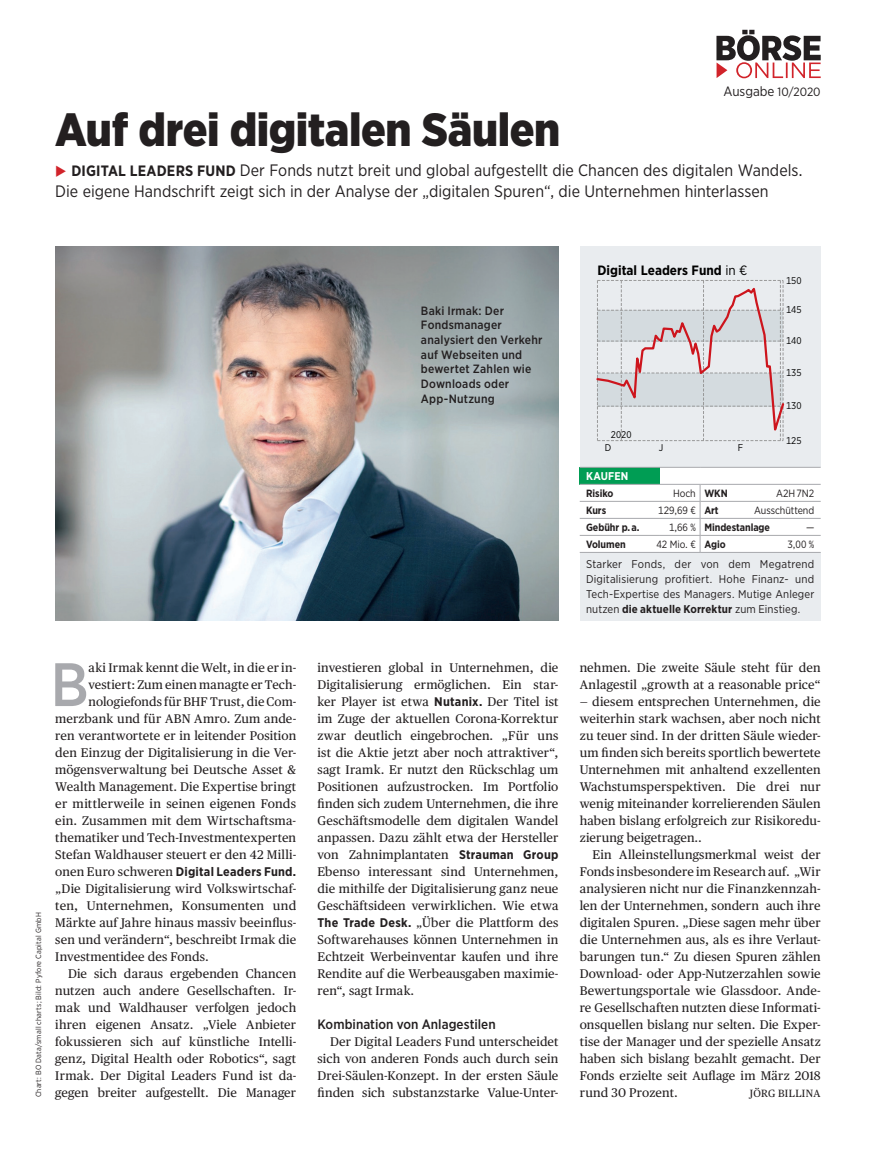
<style>
.page{position:relative;width:893px;height:1170px;background:#fff}
.page>*{position:absolute;margin:0;border:0;box-sizing:border-box;transform-origin:0 0}
._000_Grundtext_Initi{font:500 61.05px "Gotham Narrow";color:#a8a9ad}
._000_Head_black_31{font:900 46.5px "Gotham Narrow";letter-spacing:-.01em;color:#231f20}
._000_Vorspann_11{font:16.5px/21px "Gotham Narrow";color:#231f20}
._000_Zwischentitel{font:500 13.5px "Gotham Narrow";letter-spacing:.005em;color:#231f20}
.t1{font:700 13.5px "Gotham Narrow";color:#000}
.t2{font:13.5px "Gotham Narrow";color:#231f20}
._000_Grundtext_LT{font:12.6px/17px "Publico Text";letter-spacing:.01em;color:#231f20;text-align:justify}
._000_Grundtext_Initi-2{font:12.6px "Publico Text";letter-spacing:.015em;color:#231f20}
._000_Grundtext_Initi-3{font:700 12.6px "Gotham Narrow";letter-spacing:.02em;color:#231f20}
._000_Bildunterschrif{font:500 12px/14.7px "Gotham Narrow";letter-spacing:.02em;color:#231f20}
._000_bewertung_Text{font:11.25px/14.7px "Gotham Narrow";letter-spacing:.01em;color:#231f20;text-align:justify}
._000_TAB_Empfehlung{font:700 11.25px "Gotham Narrow";letter-spacing:.02em;color:#fff}
._000_Chartkasten_7{font:700 10.5px "Gotham Narrow";letter-spacing:-.005em;color:#231f20}
._000_Chartkasten_7-2{font:10.5px "Gotham Narrow";letter-spacing:-.005em;color:#231f20}
._000_Grundtext_LT-2{font:10.5px "Publico Text";letter-spacing:.025em;color:#231f20}
.t3{font:9.75px "Gotham Narrow";color:#000}
._000_BILDNACHWEIS{font:7.5px "Gotham Narrow";letter-spacing:.025em;color:#231f20}
.s1{font-size:12px}
.s2{color:#d1232a}
.s3{font-weight:700;font-size:15px}
.s4{font-family:"Publico Text";font-weight:400}
.s5{font-family:"Gotham Narrow";font-weight:700}
.s6{font-weight:400}
.s7{font-weight:700}
</style>
<div class="page">
<img style="left:55px;top:246px;width:503px;height:375px">
<svg style="left:716px;top:30px;width:105px;height:48px"></svg>
<div style="left:580px;top:246px;width:241px;height:221px;background:#e9ecef"></div>
<svg style="left:596px;top:280px;width:189px;height:161px"></svg>
<div style="left:580px;top:467px;width:80px;height:17px;background:#009d54"></div>
<div style="left:580px;top:552px;width:241px;height:68px;background:#e9ecef"></div>
<hr style="left:580px;top:467px;width:80px;height:1px;background:#a8a9ad">
<hr style="left:660px;top:467px;width:40px;height:1px;background:#a8a9ad">
<hr style="left:700px;top:467px;width:121px;height:1px;background:#a8a9ad">
<hr style="left:580px;top:552px;width:80px;height:1px;background:#a8a9ad">
<hr style="left:660px;top:552px;width:40px;height:1px;background:#a8a9ad">
<hr style="left:700px;top:552px;width:121px;height:1px;background:#a8a9ad">
<svg style="left:580px;top:484px;width:241px;height:68px"></svg>
<p class="t2" style="left:723px;top:82px;width:99px">Ausgabe <span class="s1">10/2020</span></p>
<p class="_000_Head_black_31" style="left:55px;top:99px;width:507px">Auf drei digitalen Säulen</p>
<p class="_000_Vorspann_11" style="left:55px;top:159px;width:749px"><span class="s2">◆</span> <span class="s3">DIGITAL LEADERS FUND</span> Der Fonds nutzt breit und global aufgestellt die Chancen des digitalen Wandels.<br>Die eigene Handschrift zeigt sich in der Analyse der „digitalen Spuren“, die Unternehmen hinterlassen</p>
<p class="_000_BILDNACHWEIS" style="left:34px;top:1097px;width:187px;rotate:-90deg">Chart: BO Data/small charts; Bild: Pyfore Capital GmbH</p>
<p class="_000_Grundtext_Initi" style="left:51px;top:646px;width:40px">B</p>
<p class="_000_Grundtext_Initi-2" style="left:89px;top:658px;width:209px">aki Irmak kennt die Welt, in die er in-</p>
<p class="_000_Grundtext_Initi-2" style="left:89px;top:675px;width:209px">vestiert: Zum einen managte er Tech-</p>
<p class="_000_Grundtext_Initi-2" style="left:89px;top:692px;width:209px">nologiefonds für BHF Trust, die Com-</p>
<p class="_000_Grundtext_Initi-2" style="left:55px;top:709px;width:242px">merzbank und für ABN Amro. Zum ande-</p>
<p class="_000_Grundtext_Initi-2" style="left:55px;top:726px;width:242px">ren verantwortete er in leitender Position</p>
<p class="_000_Grundtext_Initi-2" style="left:55px;top:743px;width:242px">den Einzug der Digitalisierung in die Ver-</p>
<p class="_000_Grundtext_Initi-2" style="left:55px;top:760px;width:242px">mögensverwaltung bei Deutsche Asset &amp;</p>
<p class="_000_Grundtext_Initi-2" style="left:55px;top:777px;width:242px">Wealth Management. Die Expertise bringt</p>
<p class="_000_Grundtext_Initi-2" style="left:55px;top:794px;width:242px">er mittlerweile in seinen eigenen Fonds</p>
<p class="_000_Grundtext_Initi-2" style="left:55px;top:811px;width:242px">ein. Zusammen mit dem Wirtschaftsma-</p>
<p class="_000_Grundtext_Initi-2" style="left:55px;top:828px;width:242px">thematiker und Tech-Investmentexperten</p>
<p class="_000_Grundtext_Initi-2" style="left:55px;top:845px;width:242px">Stefan Waldhauser steuert er den 42 Milli-</p>
<p class="_000_Grundtext_Initi-3" style="left:55px;top:863px;width:242px"><span class="s4">onen Euro schweren</span> Digital Leaders Fund.</p>
<p class="_000_Grundtext_Initi-2" style="left:55px;top:879px;width:242px">„Die Digitalisierung wird Volkswirtschaf-</p>
<p class="_000_Grundtext_Initi-2" style="left:55px;top:896px;width:242px">ten, Unternehmen, Konsumenten und</p>
<p class="_000_Grundtext_Initi-2" style="left:55px;top:913px;width:242px">Märkte auf Jahre hinaus massiv beeinflus-</p>
<p class="_000_Grundtext_Initi-2" style="left:55px;top:930px;width:242px">sen und verändern“, beschreibt Irmak die</p>
<p class="_000_Grundtext_Initi-2" style="left:55px;top:947px;width:155px">Investmentidee des Fonds.</p>
<p class="_000_Grundtext_LT" style="left:55px;top:964px;width:242px;text-indent:13px">Die sich daraus ergebenden Chancen nutzen auch andere Gesellschaften. Ir&shy;mak und Waldhauser verfolgen jedoch ihren eigenen Ansatz. „Viele Anbieter fokussieren sich auf künstliche Intelli&shy;genz, Digital Health oder Robotics“, sagt Irmak. Der Digital Leaders Fund ist da&shy;gegen breiter aufgestellt. Die Manager</p>
<p class="_000_Bildunterschrif" style="left:421px;top:303px;width:123px">Baki Irmak: Der<br>Fondsmanager analysiert den Verkehr auf Webseiten und bewertet Zahlen wie<br>Downloads oder<br>App-Nutzung</p>
<p class="_000_Grundtext_LT" style="left:317px;top:658px;width:242px">investieren global in Unternehmen, die Digitalisierung ermöglichen. Ein star&shy;ker Player ist etwa <span class="s5">Nutanix.</span> Der Titel ist im Zuge der aktuellen Corona-Korrektur zwar deutlich eingebrochen. „Für uns ist die Aktie jetzt aber noch attraktiver“, sagt Iramk. Er nutzt den Rückschlag um Positionen aufzustrocken. Im Portfolio finden sich zudem Unternehmen, die ihre Geschäftsmodelle dem digitalen Wandel anpassen. Dazu zählt etwa der Hersteller von Zahnimplantaten <span class="s5">Strauman Group </span>Ebenso interessant sind Unternehmen, die mithilfe der Digitalisierung ganz neue Geschäftsideen verwirklichen. Wie etwa <span class="s5">The Trade Desk.</span> „Über die Plattform des Softwarehauses können Unternehmen in Echtzeit Werbeinventar kaufen und ihre Rendite auf die Werbeausgaben maximie&shy;ren“, sagt Irmak.</p>
<p class="_000_Zwischentitel" style="left:317px;top:1016px;width:180px">Kombination von Anlagestilen</p>
<p class="_000_Grundtext_LT" style="left:317px;top:1032px;width:242px;text-indent:13px">Der Digital Leaders Fund unterscheidet sich von anderen Fonds auch durch sein Drei-Säulen-Konzept. In der ersten Säule finden sich substanzstarke Value-Unter-</p>
<p class="t1" style="left:597px;top:261px;width:152px">Digital Leaders Fund <span class="s6">in €</span></p>
<p class="t3" style="left:786px;top:274px;width:17px">150</p>
<p class="t3" style="left:786px;top:304px;width:17px">145</p>
<p class="t3" style="left:786px;top:334px;width:17px">140</p>
<p class="t3" style="left:786px;top:366px;width:17px">135</p>
<p class="t3" style="left:786px;top:400px;width:17px">130</p>
<p class="t3" style="left:611px;top:429px;width:22px">2020</p>
<p class="_000_TAB_Empfehlung" style="left:586px;top:468px;width:44px">KAUFEN</p>
<p class="_000_Chartkasten_7" style="left:586px;top:486px;width:29px">Risiko</p>
<p class="_000_Chartkasten_7-2" style="left:673px;top:486px;width:24px">Hoch</p>
<p class="_000_Chartkasten_7" style="left:704px;top:486px;width:25px">WKN</p>
<p class="_000_Chartkasten_7-2" style="left:776px;top:486px;width:40px">A2H 7N2</p>
<p class="_000_Chartkasten_7" style="left:586px;top:503px;width:22px">Kurs</p>
<p class="_000_Chartkasten_7-2" style="left:658px;top:503px;width:39px">129,69 €</p>
<p class="_000_Chartkasten_7" style="left:704px;top:503px;width:16px">Art</p>
<p class="_000_Chartkasten_7-2" style="left:754px;top:503px;width:62px">Ausschüttend</p>
<p class="_000_Chartkasten_7" style="left:586px;top:520px;width:55px">Gebühr p. a.</p>
<p class="_000_Chartkasten_7-2" style="left:669px;top:520px;width:28px">1,66 %</p>
<p class="_000_Chartkasten_7" style="left:704px;top:520px;width:67px">Mindestanlage</p>
<p class="_000_Chartkasten_7-2" style="left:806px;top:520px;width:10px">—</p>
<p class="_000_Chartkasten_7" style="left:586px;top:537px;width:41px">Volumen</p>
<p class="_000_Chartkasten_7-2" style="left:657px;top:537px;width:41px">42 Mio. €</p>
<p class="_000_Chartkasten_7" style="left:704px;top:537px;width:23px">Agio</p>
<p class="_000_Chartkasten_7-2" style="left:788px;top:537px;width:28px">3,00 %</p>
<p class="_000_bewertung_Text" style="left:586px;top:557px;width:230px">Starker Fonds, der von dem Megatrend Digitalisierung profitiert. Hohe Finanz- und Tech-Expertise des Managers. Mutige Anleger nutzen <span class="s7">die aktuelle Korrektur</span> zum Einstieg.</p>
<p class="t3" style="left:786px;top:434px;width:17px">125</p>
<p class="t3" style="left:605px;top:441px;width:8px">D</p>
<p class="t3" style="left:659px;top:441px;width:6px">J</p>
<p class="t3" style="left:738px;top:441px;width:7px">F</p>
<p class="_000_Grundtext_LT" style="left:580px;top:658px;width:242px">nehmen. Die zweite Säule steht für den<br>Anlagestil „growth at a reasonable price“</p>
<p class="_000_Grundtext_LT" style="left:580px;top:692px;width:242px">— diesem entsprechen Unternehmen, die weiterhin stark wachsen, aber noch nicht zu teuer sind. In der dritten Säule wieder&shy;um finden sich bereits sportlich bewertete Unternehmen mit anhaltend exzellenten Wachstumsperspektiven. Die drei nur wenig miteinander korrelierenden Säulen haben bislang erfolgreich zur Risikoredu&shy;zierung beigetragen..</p>
<p class="_000_Grundtext_LT" style="left:580px;top:845px;width:242px;text-indent:13px">Ein Alleinstellungsmerkmal weist der Fonds insbesondere im Research auf. „Wir analysieren nicht nur die Finanzkennzah&shy;len der Unternehmen, sondern auch ihre digitalen Spuren. „Diese sagen mehr über die Unternehmen aus, als es ihre Verlaut&shy;barungen tun.“ Zu diesen Spuren zählen Download- oder App-Nutzerzahlen sowie Bewertungsportale wie Glassdoor. Ande&shy;re Gesellschaften nutzten diese Informati&shy;onsquellen bislang nur selten. Die Exper&shy;tise der Manager und der spezielle Ansatz haben sich bislang bezahlt gemacht. Der Fonds erzielte seit Auflage im März 2018 rund 30 Prozent.</p>
<p class="_000_Grundtext_LT-2" style="left:750px;top:1085px;width:72px">JÖRG BILLINA</p>
</div>
